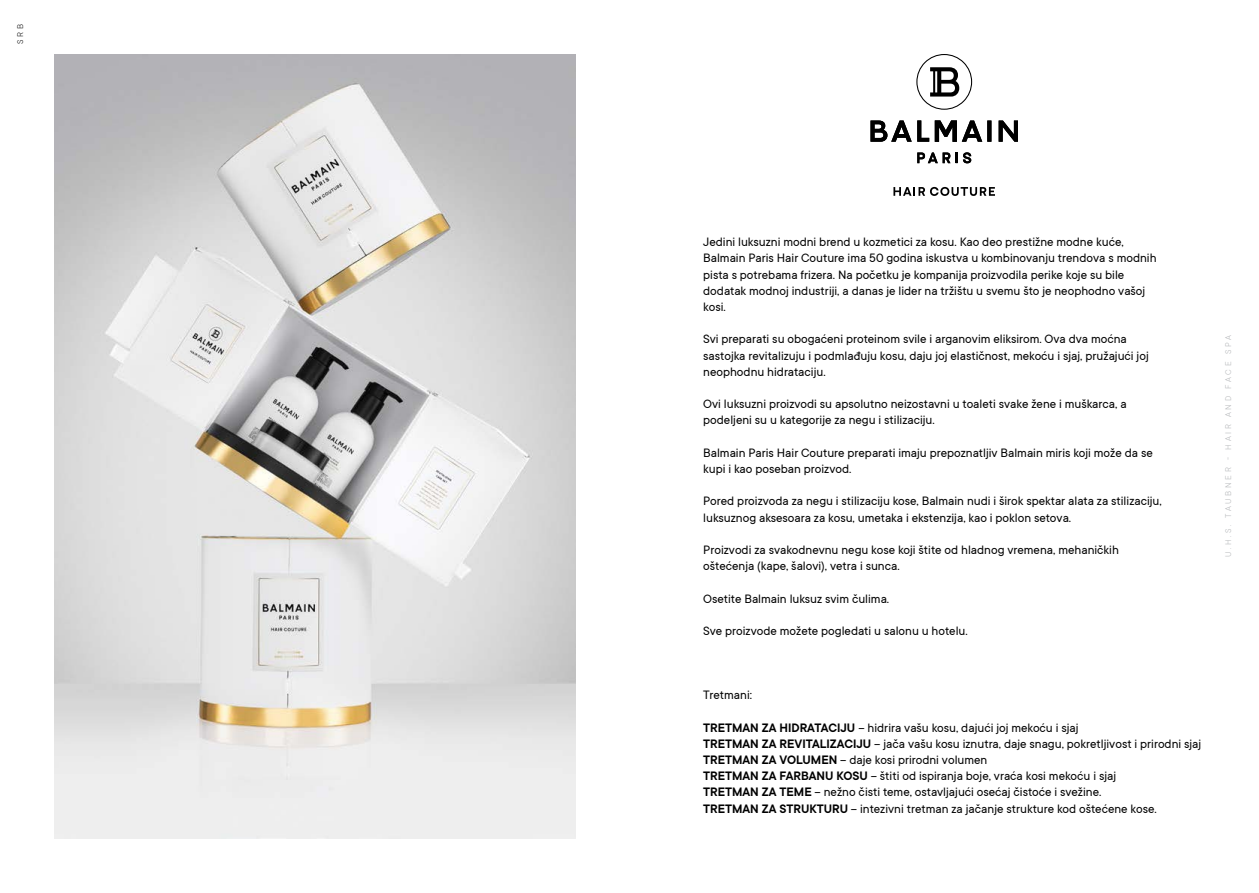
<style>
.page{position:relative;width:1259px;height:893px;background:#fff}
.page>*{position:absolute;margin:0;border:0;box-sizing:border-box;transform-origin:0 0}
.t1{font:13.5px/16.2px "TT Commons";color:#000}
.t2{font:300 9px "TT Commons";letter-spacing:.3em;color:#afb1b4}
.t3{font:300 9px "TT Commons";color:#000}
.s1{font-weight:600}
</style>
<div class="page">
<img style="left:54px;top:54px;width:521px;height:785px">
<svg style="left:893px;top:187px;width:102px;height:9px"></svg>
<svg style="left:916px;top:54px;width:56px;height:56px"></svg>
<svg style="left:870px;top:120px;width:148px;height:22px"></svg>
<svg style="left:917px;top:152px;width:40px;height:11px"></svg>
<svg style="left:963px;top:152px;width:8px;height:11px"></svg>
<p class="t3" style="left:16px;top:44px;width:21px;rotate:-90deg">SRB</p>
<p class="t1" style="left:703px;top:234px;width:455px">Jedini luksuzni modni brend u kozmetici za kosu. Kao deo prestižne modne kuće, Balmain Paris Hair Couture ima 50 godina iskustva u kombinovanju trendova s modnih pista s potrebama frizera. Na početku je kompanija proizvodila perike koje su bile dodatak modnoj industriji, a danas je lider na tržištu u svemu što je neophodno vašoj kosi.</p>
<p class="t1" style="left:703px;top:331px;width:447px">Svi preparati su obogaćeni proteinom svile i arganovim eliksirom. Ova dva moćna sastojka revitalizuju i podmlađuju kosu, daju joj elastičnost, mekoću i sjaj, pružajući joj neophodnu hidrataciju.</p>
<p class="t1" style="left:703px;top:396px;width:425px">Ovi luksuzni proizvodi su apsolutno neizostavni u toaleti svake žene i muškarca, a podeljeni su u kategorije za negu i stilizaciju.</p>
<p class="t1" style="left:703px;top:445px;width:451px">Balmain Paris Hair Couture preparati imaju prepoznatljiv Balmain miris koji može da se kupi i kao poseban proizvod.</p>
<p class="t1" style="left:703px;top:493px;width:460px">Pored proizvoda za negu i stilizaciju kose, Balmain nudi i širok spektar alata za stilizaciju, luksuznog aksesoara za kosu, umetaka i ekstenzija, kao i poklon setova.</p>
<p class="t1" style="left:703px;top:542px;width:417px">Proizvodi za svakodnevnu negu kose koji štite od hladnog vremena, mehaničkih oštećenja (kape, šalovi), vetra i sunca.</p>
<p class="t1" style="left:703px;top:590px;width:187px">Osetite Balmain luksuz svim čulima.</p>
<p class="t1" style="left:703px;top:623px;width:266px">Sve proizvode možete pogledati u salonu u hotelu.</p>
<p class="t1" style="left:703px;top:687px;width:50px">Tretmani:</p>
<p class="t1" style="left:703px;top:719px;width:499px"><span class="s1">TRETMAN ZA HIDRATACIJU</span> – hidrira vašu kosu, dajući joj mekoću i sjaj<br><span class="s1">TRETMAN ZA REVITALIZACIJU</span> – jača vašu kosu iznutra, daje snagu, pokretljivost i prirodni sjaj <span class="s1">TRETMAN ZA VOLUMEN</span> – daje kosi prirodni volumen<br><span class="s1">TRETMAN ZA FARBANU KOSU</span> – štiti od ispiranja boje, vraća kosi mekoću i sjaj<br><span class="s1">TRETMAN ZA TEME</span> – nežno čisti teme, ostavljajući osećaj čistoće i svežine.<br><span class="s1">TRETMAN ZA STRUKTURU</span> – intezivni tretman za jačanje strukture kod oštećene kose.</p>
<p class="t2" style="left:1223px;top:557px;width:223px;rotate:-90deg">U.H.S. TAUBNER - HAIR AND FACE SPA</p>
</div>
